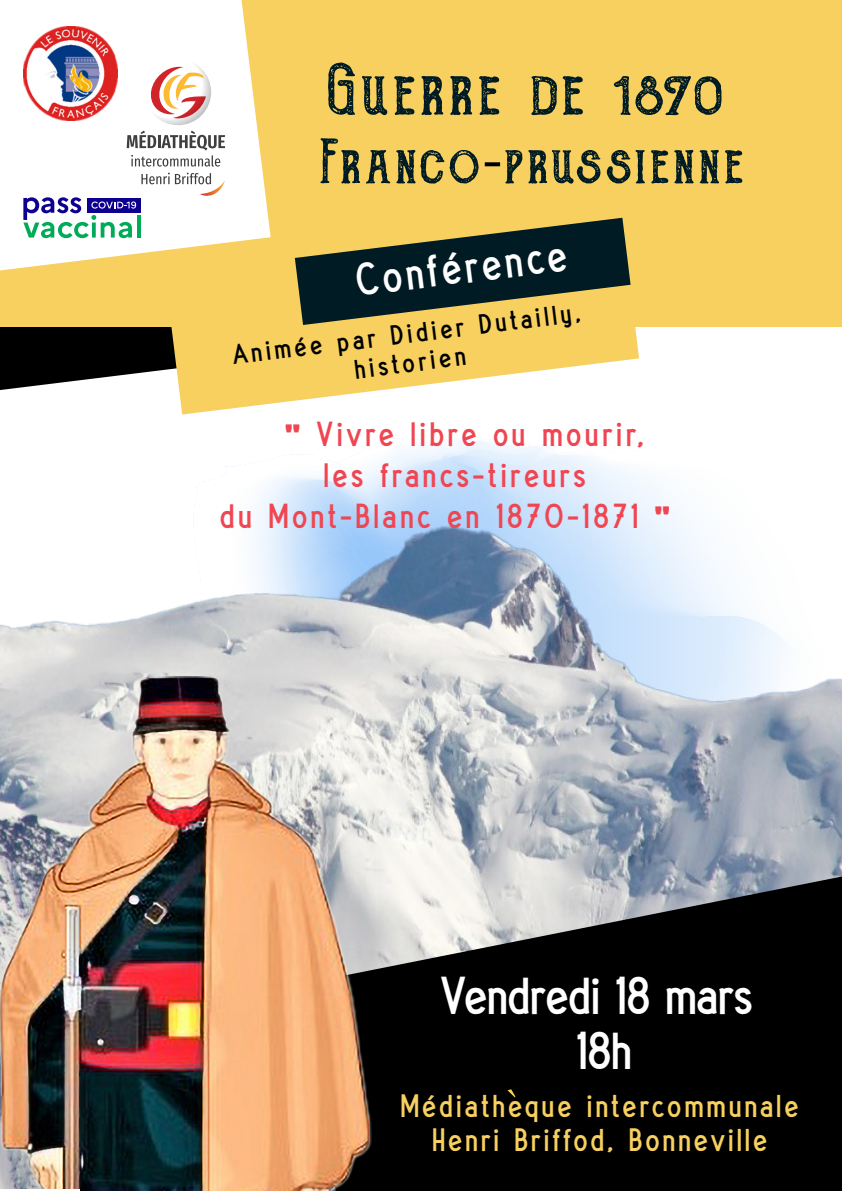
<style>
.page{position:relative;width:842px;height:1191px;background:#fff}
.page>*{position:absolute;margin:0;border:0;box-sizing:border-box;transform-origin:0 0}
.t1{font:70px "The Goldsmith Vintage";letter-spacing:.07em;color:#001b23}
.t2{font:60px "The Goldsmith Vintage";letter-spacing:.07em;color:#001b23}
.t3{font:900 46px "Vintage Avalanche";letter-spacing:-.01em;color:#fff}
.t4{font:900 40px "Vintage Avalanche";color:#fff}
.t5{font:900 30px "Vintage Avalanche";letter-spacing:.11em;color:#ef4652}
.t6{font:900 28px "Vintage Avalanche";letter-spacing:.1em;color:#f7d05f}
.t7{font:900 24px "Vintage Avalanche";color:#000}
.s1{font-family:"Arial"}
</style>
<div class="page">
<img style="left:0;top:414px;width:842px;height:462px">
<svg style="left:0;top:326px;width:842px;height:64px"></svg>
<div style="left:0;top:0;width:842px;height:326px;background:#f7d05f"></div>
<svg style="left:390px;top:876px;width:452px;height:315px;background:#1e1e1e"></svg>
<svg style="left:171px;top:326px;width:468px;height:88px;fill:#f7d05f"></svg>
<img style="left:0;top:646px;width:390px;height:545px">
<hr style="left:0;top:1189px;width:79px;height:2px;background:#fff">
<svg style="left:0;top:0;width:271px;height:270px;fill:#fff"></svg>
<svg style="left:485px;top:162px;width:15px;height:4px"></svg>
<svg style="left:295px;top:218px;width:336px;height:107px"></svg>
<svg style="left:507px;top:1089px;width:8px;height:8px"></svg>
<img style="left:23px;top:27px;width:94px;height:94px">
<svg style="left:145px;top:59px;width:66px;height:66px"></svg>
<svg style="left:151px;top:67px;width:55px;height:51px;background:#f0bfad"></svg>
<svg style="left:127px;top:131px;width:98px;height:36px;background:#c6c6c6"></svg>
<svg style="left:23px;top:173px;width:202px;height:65px;background:#d3dde4"></svg>
<hr style="left:137px;top:215px;width:3px;height:22px;background:#00ab57">
<p class="t1" style="left:327px;top:62px;width:396px">Guerre de 1870</p>
<p class="t2" style="left:320px;top:138px;width:425px">Franco prussienne</p>
<p class="t4" style="left:353px;top:259px;width:214px;rotate:-7deg">Conférence</p>
<p class="t7" style="left:231px;top:342px;width:352px;rotate:-7deg">Animée par Didier Dutailly,</p>
<p class="t7" style="left:353px;top:356px;width:113px;rotate:-7deg">historien</p>
<p class="t5" style="left:285px;top:418px;width:361px"><span class="s1">"</span> Vivre libre ou mourir,</p>
<p class="t5" style="left:323px;top:459px;width:264px">les francs-tireurs</p>
<p class="t5" style="left:220px;top:500px;width:451px">du Mont-Blanc en 1870-1871 <span class="s1">"</span></p>
<p class="t3" style="left:440px;top:970px;width:314px">Vendredi 18 mars</p>
<p class="t3" style="left:576px;top:1026px;width:58px">18h</p>
<p class="t6" style="left:401px;top:1090px;width:399px">Médiatheque intercommunale</p>
<p class="t6" style="left:432px;top:1124px;width:337px">Henri Briffod, Bonneville</p>
</div>
